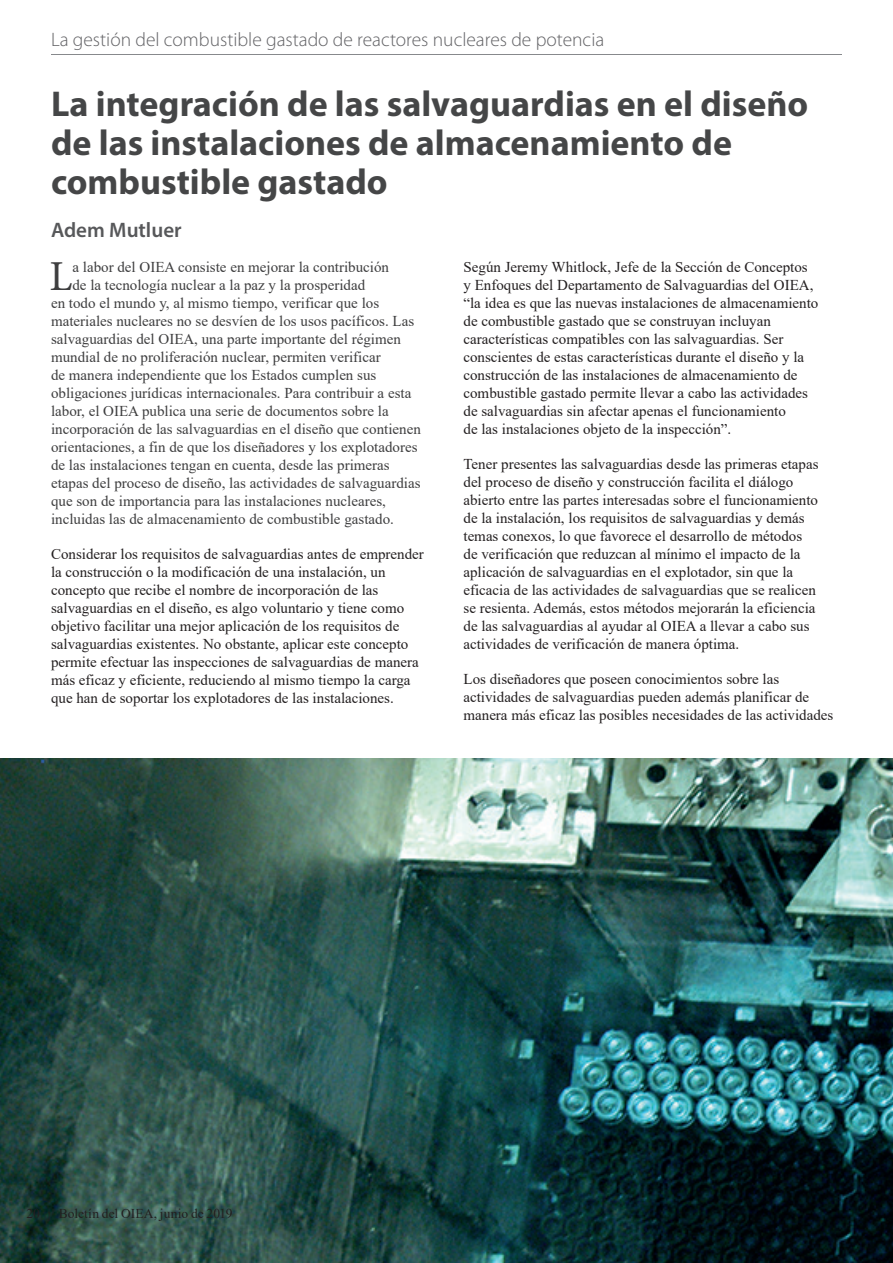
<style>
.page{position:relative;width:893px;height:1263px;background:#fff}
.page>*{position:absolute;margin:0;border:0;box-sizing:border-box;transform-origin:0 0}
.t1{font:42.75px "Minion Pro";color:#3e3e3f}
.t2{font:700 36px/39px "Myriad Pro";color:#454647}
.t3{font:600 21px "Myriad Pro";color:#57585a}
.t4{font:300 19.5px "Myriad Pro";color:#636366}
.t5{font:15px/18px "Times New Roman";color:#231f20}
.t6{font:15px "Times New Roman";color:#3e3e3f}
.t7{font:13.5px "Times New Roman";letter-spacing:.005em;color:#231f20}
</style>
<div class="page">
<img style="left:0;top:758px;width:893px;height:505px">
<hr style="left:51px;top:54px;width:791px;height:1px;background:#87898c">
<h3 class="t4" style="left:51px;top:28px;width:555px">La gestión del combustible gastado de reactores nucleares de potencia</h3>
<h2 class="t2" style="left:51px;top:83px;width:759px">La integración de las salvaguardias en el diseño de las instalaciones de almacenamiento de combustible gastado</h2>
<h3 class="t3" style="left:51px;top:216px;width:132px">Adem Mutluer</h3>
<h1 class="t1" style="left:49px;top:248px;width:24px">L</h1>
<p class="t6" style="left:72px;top:256px;width:318px">a labor del OIEA consiste en mejorar la contribución</p>
<p class="t5" style="left:463px;top:257px;width:356px">Según Jeremy Whitlock, Jefe de la Sección de Conceptos y Enfoques del Departamento de Salvaguardias del OIEA, “la idea es que las nuevas instalaciones de almacenamiento de combustible gastado que se construyan incluyan características compatibles con las salvaguardias. Ser conscientes de estas características durante el diseño y la construcción de las instalaciones de almacenamiento de combustible gastado permite llevar a cabo las actividades de salvaguardias sin afectar apenas el funcionamiento<br>de las instalaciones objeto de la inspección”.</p>
<p class="t5" style="left:463px;top:454px;width:357px">Tener presentes las salvaguardias desde las primeras etapas del proceso de diseño y construcción facilita el diálogo abierto entre las partes interesadas sobre el funcionamiento de la instalación, los requisitos de salvaguardias y demás temas conexos, lo que favorece el desarrollo de métodos de verificación que reduzcan al mínimo el impacto de la aplicación de salvaguardias en el explotador, sin que la eficacia de las actividades de salvaguardias que se realicen se resienta. Además, estos métodos mejorarán la eficiencia de las salvaguardias al ayudar al OIEA a llevar a cabo sus actividades de verificación de manera óptima.</p>
<p class="t5" style="left:463px;top:669px;width:371px">Los diseñadores que poseen conocimientos sobre las actividades de salvaguardias pueden además planificar de manera más eficaz las posibles necesidades de las actividades</p>
<p class="t6" style="left:72px;top:274px;width:294px">de la tecnología nuclear a la paz y la prosperidad</p>
<p class="t6" style="left:51px;top:292px;width:330px">en todo el mundo y, al mismo tiempo, verificar que los</p>
<p class="t6" style="left:51px;top:310px;width:365px">materiales nucleares no se desvíen de los usos pacíficos. Las</p>
<p class="t6" style="left:51px;top:328px;width:351px">salvaguardias del OIEA, una parte importante del régimen</p>
<p class="t6" style="left:51px;top:346px;width:331px">mundial de no proliferación nuclear, permiten verificar</p>
<p class="t6" style="left:51px;top:364px;width:327px">de manera independiente que los Estados cumplen sus</p>
<p class="t6" style="left:51px;top:382px;width:362px">obligaciones jurídicas internacionales. Para contribuir a esta</p>
<p class="t6" style="left:51px;top:400px;width:339px">labor, el OIEA publica una serie de documentos sobre la</p>
<p class="t6" style="left:51px;top:418px;width:371px">incorporación de las salvaguardias en el diseño que contienen</p>
<p class="t6" style="left:51px;top:436px;width:368px">orientaciones, a fin de que los diseñadores y los explotadores</p>
<p class="t6" style="left:51px;top:454px;width:340px">de las instalaciones tengan en cuenta, desde las primeras</p>
<p class="t6" style="left:51px;top:472px;width:371px">etapas del proceso de diseño, las actividades de salvaguardias</p>
<p class="t6" style="left:51px;top:490px;width:336px">que son de importancia para las instalaciones nucleares,</p>
<p class="t6" style="left:51px;top:508px;width:344px">incluidas las de almacenamiento de combustible gastado.</p>
<p class="t5" style="left:51px;top:544px;width:374px">Considerar los requisitos de salvaguardias antes de emprender la construcción o la modificación de una instalación, un concepto que recibe el nombre de incorporación de las salvaguardias en el diseño, es algo voluntario y tiene como objetivo facilitar una mejor aplicación de los requisitos de salvaguardias existentes. No obstante, aplicar este concepto permite efectuar las inspecciones de salvaguardias de manera más eficaz y eficiente, reduciendo al mismo tiempo la carga que han de soportar los explotadores de las instalaciones.</p>
<p class="t7" style="left:26px;top:1204px;width:208px">20 | Boletín del OIEA, junio de 2019</p>
</div>
